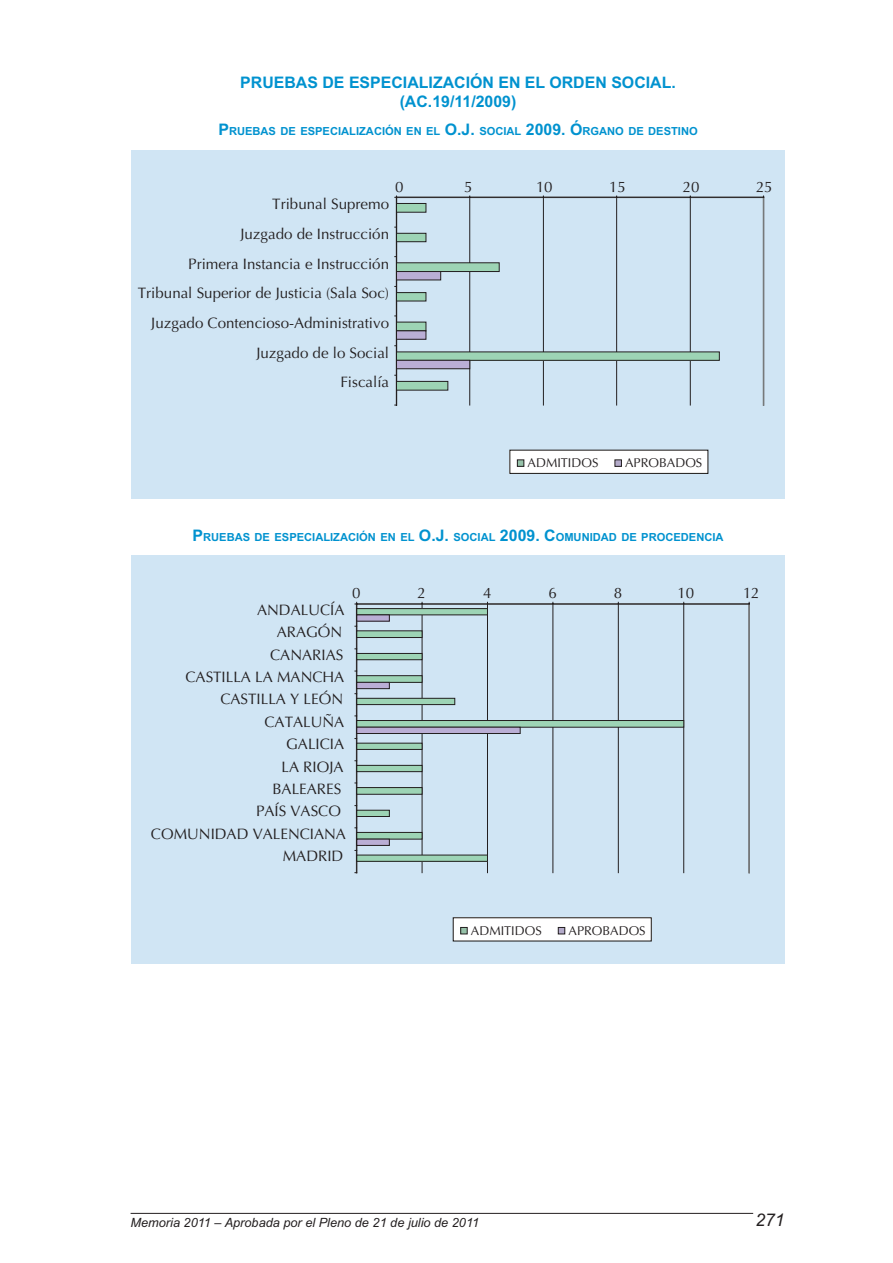
<style>
.page{position:relative;width:893px;height:1263px;background:#fff}
.page>*{position:absolute;margin:0;border:0;box-sizing:border-box;transform-origin:0 0}
.t1{font:italic 17.55px "Arial";color:#231f20}
.t2{font:700 15.9px/19px "Arial";color:#0092cf;text-align:center}
.t3{font:15.15px/29.7px "Optima LT Std";color:#231f20;text-align:right}
.t4{font:italic 12.75px "Arial";color:#231f20}
.t5{font:12.75px "Optima LT Std";color:#231f20}
.t6{font:700 11.1px "Arial";color:#0092cf}
.s1{font-size:15.9px}
</style>
<div class="page">
<hr style="left:131px;top:1213px;width:622px;height:1px;background:#231f20">
<div style="left:131px;top:150px;width:654px;height:349px;background:#d0e5f4"></div>
<div style="left:510px;top:450px;width:198px;height:23px;background:#fff"></div>
<div style="left:509px;top:450px;width:199px;height:24px;border:1px solid #191614"></div>
<div style="left:517px;top:460px;width:7px;height:6px;background:#96c2a9"></div>
<div style="left:517px;top:459px;width:7px;height:8px;border:1px solid #231f20"></div>
<svg style="left:616px;top:461px;width:4px;height:4px"></svg>
<div style="left:614px;top:459px;width:8px;height:8px;border:1px solid #231f20"></div>
<svg style="left:394px;top:195px;width:370px;height:211px"></svg>
<div style="left:131px;top:556px;width:654px;height:408px;background:#d0e5f4"></div>
<div style="left:453px;top:918px;width:198px;height:23px;background:#fff"></div>
<div style="left:461px;top:927px;width:6px;height:7px;background:#96c2a9"></div>
<div style="left:460px;top:927px;width:8px;height:7px;border:1px solid #231f20"></div>
<div style="left:558px;top:927px;width:7px;height:7px;background:#b4abca"></div>
<div style="left:558px;top:927px;width:7px;height:7px;border:1px solid #231f20"></div>
<svg style="left:354px;top:602px;width:396px;height:271px"></svg>
<p class="t2" style="left:240px;top:75px;width:437px">PRUEBAS DE ESPECIALIZACIÓN EN EL ORDEN SOCIAL. (AC.19/11/2009)</p>
<p class="t6" style="left:218px;top:125px;width:481px"><span class="s1">P</span>RUEBAS DE ESPECIALIZACIÓN EN EL <span class="s1">O.J.</span> SOCIAL <span class="s1">2009. Ó</span>RGANO DE DESTINO</p>
<p class="t3" style="left:395px;top:174px;width:10px">0</p>
<p class="t3" style="left:464px;top:174px;width:10px">5</p>
<p class="t3" style="left:536px;top:174px;width:18px">10</p>
<p class="t3" style="left:609px;top:174px;width:18px">15</p>
<p class="t3" style="left:683px;top:174px;width:18px">20</p>
<p class="t3" style="left:756px;top:174px;width:18px">25</p>
<p class="t3" style="left:138px;top:191px;width:253px">Tribunal Supremo<br>Juzgado de Instrucción<br>Primera Instancia e Instrucción<br>Tribunal Superior de Justicia (Sala Soc)<br>Juzgado Contencioso-Administrativo<br>Juzgado de lo Social<br>Fiscalía</p>
<p class="t5" style="left:528px;top:458px;width:72px">ADMITIDOS</p>
<p class="t5" style="left:625px;top:458px;width:79px">APROBADOS</p>
<p class="t6" style="left:193px;top:530px;width:532px"><span class="s1">P</span>RUEBAS DE ESPECIALIZACIÓN EN EL <span class="s1">O.J.</span> SOCIAL <span class="s1">2009. C</span>OMUNIDAD DE PROCEDENCIA</p>
<p class="t3" style="left:352px;top:579px;width:10px">0</p>
<p class="t3" style="left:418px;top:579px;width:10px">2</p>
<p class="t3" style="left:483px;top:579px;width:10px">4</p>
<p class="t3" style="left:548px;top:579px;width:10px">6</p>
<p class="t3" style="left:614px;top:579px;width:10px">8</p>
<p class="t3" style="left:678px;top:579px;width:18px">10</p>
<p class="t3" style="left:743px;top:579px;width:18px">12</p>
<p class="t3" style="left:257px;top:597px;width:89px">ANDALUCÍA</p>
<p class="t3" style="left:277px;top:619px;width:67px">ARAGÓN</p>
<p class="t3" style="left:270px;top:642px;width:75px">CANARIAS</p>
<p class="t3" style="left:185px;top:664px;width:160px">CASTILLA LA MANCHA</p>
<p class="t3" style="left:220px;top:686px;width:124px">CASTILLA Y LEÓN</p>
<p class="t3" style="left:264px;top:709px;width:81px">CATALUÑA</p>
<p class="t3" style="left:286px;top:731px;width:60px">GALICIA</p>
<p class="t3" style="left:281px;top:754px;width:64px">LA RIOJA</p>
<p class="t3" style="left:272px;top:776px;width:70px">BALEARES</p>
<p class="t3" style="left:256px;top:798px;width:86px">PAÍS VASCO</p>
<p class="t3" style="left:151px;top:821px;width:197px">COMUNIDAD VALENCIANA</p>
<p class="t3" style="left:283px;top:843px;width:62px">MADRID</p>
<p class="t5" style="left:471px;top:926px;width:72px">ADMITIDOS</p>
<p class="t5" style="left:568px;top:926px;width:79px">APROBADOS</p>
<p class="t4" style="left:131px;top:1218px;width:350px">Memoria 2011 – Aprobada por el Pleno de 21 de julio de 2011</p>
<p class="t1" style="left:755px;top:1213px;width:31px">271</p>
</div>
